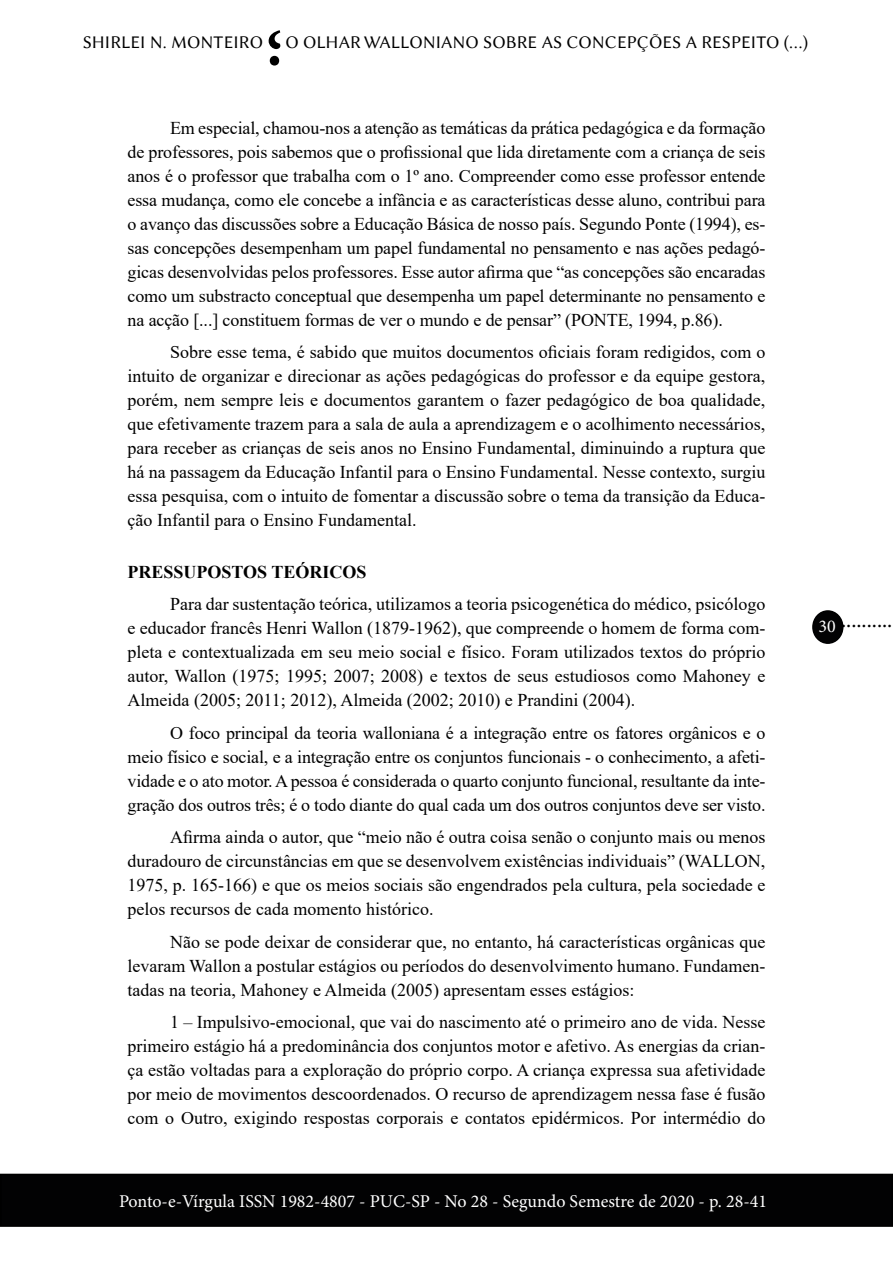
<style>
.page{position:relative;width:893px;height:1263px;background:#fff}
.page>*{position:absolute;margin:0;border:0;box-sizing:border-box;transform-origin:0 0}
.t1{font:700 90px "Adobe Arabic";color:#000}
.t2{font:22.5px "Minion Pro";color:#000}
.t3{font:18px/24px "Times New Roman";color:#000;text-align:justify}
.t4{font:18px "Minion Pro";color:#fff}
.t5{font:18px "Linux Biolinum G";color:#000}
.t6{font:700 18px "Times New Roman";color:#000}
</style>
<div class="page">
<div style="left:813px;top:611px;width:30px;height:32px;background:#020203;border-radius:50%"></div>
<div style="left:812px;top:610px;width:31px;height:34px;border:2px solid #000;border-radius:50%"></div>
<div style="left:1px;top:1174px;width:891px;height:52px;background:#020203"></div>
<div style="left:0;top:1174px;width:893px;height:53px;border:2px solid #000"></div>
<h1 class="t1" style="left:283px;top:122px;width:18px;rotate:-180deg">;</h1>
<p class="t5" style="left:83px;top:32px;width:727px">SHIRLEI N. MONTEIRO O OLHAR WALLONIANO SOBRE AS CONCEPÇÕES A RESPEITO (...)</p>
<p class="t3" style="left:128px;top:115px;width:639px;text-indent:43px">Em especial, chamou-nos a atenção as temáticas da prática pedagógica e da formação de professores, pois sabemos que o profissional que lida diretamente com a criança de seis anos é o professor que trabalha com o 1º ano. Compreender como esse professor entende essa mudança, como ele concebe a infância e as características desse aluno, contribui para o avanço das discussões sobre a Educação Básica de nosso país. Segundo Ponte (1994), es&shy;sas concepções desempenham um papel fundamental no pensamento e nas ações pedagó&shy;gicas desenvolvidas pelos professores. Esse autor afirma que “as concepções são encaradas como um substracto conceptual que desempenha um papel determinante no pensamento e na acção [...] constituem formas de ver o mundo e de pensar” (PONTE, 1994, p.86).</p>
<p class="t3" style="left:128px;top:340px;width:639px;text-indent:43px">Sobre esse tema, é sabido que muitos documentos oficiais foram redigidos, com o intuito de organizar e direcionar as ações pedagógicas do professor e da equipe gestora, porém, nem sempre leis e documentos garantem o fazer pedagógico de boa qualidade, que efetivamente trazem para a sala de aula a aprendizagem e o acolhimento necessários, para receber as crianças de seis anos no Ensino Fundamental, diminuindo a ruptura que há na passagem da Educação Infantil para o Ensino Fundamental. Nesse contexto, surgiu essa pesquisa, com o intuito de fomentar a discussão sobre o tema da transição da Educa&shy;ção Infantil para o Ensino Fundamental.</p>
<p class="t6" style="left:128px;top:559px;width:240px">PRESSUPOSTOS TEÓRICOS</p>
<p class="t3" style="left:128px;top:592px;width:639px;text-indent:43px">Para dar sustentação teórica, utilizamos a teoria psicogenética do médico, psicólogo e educador francês Henri Wallon (1879-1962), que compreende o homem de forma com&shy;pleta e contextualizada em seu meio social e físico. Foram utilizados textos do próprio autor, Wallon (1975; 1995; 2007; 2008) e textos de seus estudiosos como Mahoney e Almeida (2005; 2011; 2012), Almeida (2002; 2010) e Prandini (2004).</p>
<p class="t3" style="left:128px;top:720px;width:639px;text-indent:43px">O foco principal da teoria walloniana é a integração entre os fatores orgânicos e o meio físico e social, e a integração entre os conjuntos funcionais - o conhecimento, a afeti&shy;vidade e o ato motor. A pessoa é considerada o quarto conjunto funcional, resultante da inte&shy;gração dos outros três; é o todo diante do qual cada um dos outros conjuntos deve ser visto.</p>
<p class="t3" style="left:128px;top:825px;width:639px;text-indent:43px">Afirma ainda o autor, que “meio não é outra coisa senão o conjunto mais ou menos duradouro de circunstâncias em que se desenvolvem existências individuais” (WALLON, 1975, p. 165-166) e que os meios sociais são engendrados pela cultura, pela sociedade e pelos recursos de cada momento histórico.</p>
<p class="t3" style="left:128px;top:929px;width:639px;text-indent:43px">Não se pode deixar de considerar que, no entanto, há características orgânicas que levaram Wallon a postular estágios ou períodos do desenvolvimento humano. Fundamen&shy;tadas na teoria, Mahoney e Almeida (2005) apresentam esses estágios:</p>
<p class="t3" style="left:128px;top:1010px;width:639px;text-indent:43px">1 – Impulsivo-emocional, que vai do nascimento até o primeiro ano de vida. Nesse primeiro estágio há a predominância dos conjuntos motor e afetivo. As energias da crian&shy;ça estão voltadas para a exploração do próprio corpo. A criança expressa sua afetividade por meio de movimentos descoordenados. O recurso de aprendizagem nessa fase é fusão com o Outro, exigindo respostas corporais e contatos epidérmicos. Por intermédio do</p>
<p class="t4" style="left:819px;top:614px;width:19px">30</p>
<p class="t2" style="left:841px;top:605px;width:53px">..........</p>
<p class="t4" style="left:119px;top:1189px;width:650px">Ponto-e-Vírgula ISSN 1982-4807 - PUC-SP - No 28 - Segundo Semestre de 2020 - p. 28-41</p>
</div>
